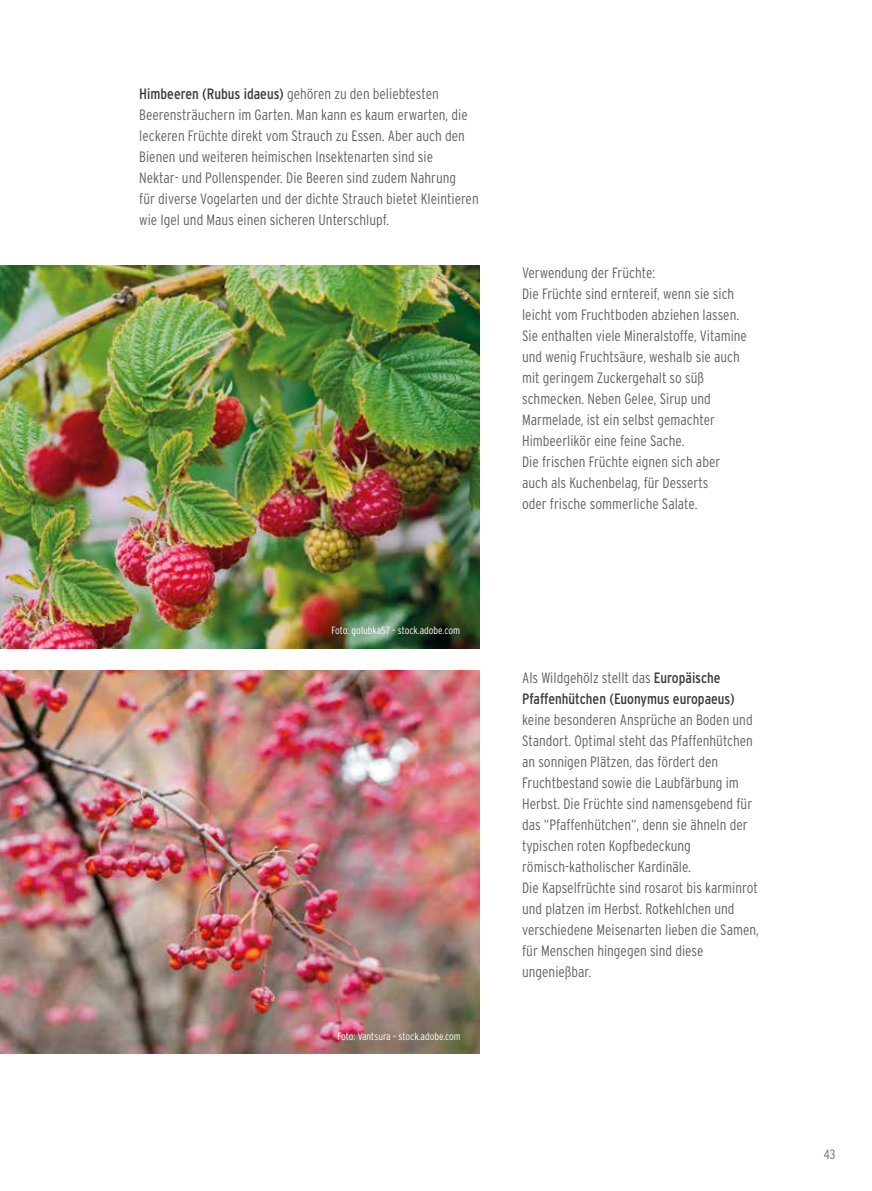
<style>
.page{position:relative;width:872px;height:1191px;background:#fff}
.page>*{position:absolute;margin:0;border:0;box-sizing:border-box;transform-origin:0 0}
.t1{font:300 15px/21px "Interstate Condensed";color:#646363}
.t2{font:15px/21px "Interstate Condensed";color:#3c3c3b}
.t3{font:300 13.5px "Interstate Condensed";color:#706f6f}
.t4{font:300 10.5px "Interstate Condensed";color:#fff}
.s1{font-weight:400;color:#3c3c3b}
.s2{font-weight:300;color:#646363}
</style>
<div class="page">
<img style="left:0;top:265px;width:479px;height:383px">
<img style="left:0;top:671px;width:479px;height:382px">
<p class="t1" style="left:139px;top:83px;width:341px"><span class="s1">Himbeeren (Rubus idaeus)</span> gehören zu den beliebtesten Beerensträuchern im Garten. Man kann es kaum erwarten, die leckeren Früchte direkt vom Strauch zu Essen. Aber auch den Bienen und weiteren heimischen Insektenarten sind sie<br>Nektar- und Pollenspender. Die Beeren sind zudem Nahrung<br>für diverse Vogelarten und der dichte Strauch bietet Kleintieren wie Igel und Maus einen sicheren Unterschlupf.</p>
<p class="t1" style="left:522px;top:262px;width:226px">Verwendung der Früchte:<br>Die Früchte sind erntereif, wenn sie sich leicht vom Fruchtboden abziehen lassen.<br>Sie enthalten viele Mineralstoffe, Vitamine und wenig Fruchtsäure, weshalb sie auch mit geringem Zuckergehalt so süß schmecken. Neben Gelee, Sirup und Marmelade, ist ein selbst gemachter Himbeerlikör eine feine Sache.<br>Die frischen Früchte eignen sich aber auch als Kuchenbelag, für Desserts<br>oder frische sommerliche Salate.</p>
<p class="t4" style="left:331px;top:624px;width:130px">Foto: golubka57 – stock.adobe.com</p>
<p class="t4" style="left:337px;top:1030px;width:125px">Foto: Vantsura – stock.adobe.com</p>
<p class="t2" style="left:522px;top:667px;width:214px"><span class="s2">Als Wildgehölz stellt das</span> Europäische<br>Pfaffenhütchen (Euonymus europaeus)</p>
<p class="t1" style="left:522px;top:709px;width:238px">keine besonderen Ansprüche an Boden und Standort. Optimal steht das Pfaffenhütchen an sonnigen Plätzen, das fördert den Fruchtbestand sowie die Laubfärbung im Herbst. Die Früchte sind namensgebend für das “Pfaffenhütchen“, denn sie ähneln der typischen roten Kopfbedeckung römisch-katholischer Kardinäle.<br>Die Kapselfrüchte sind rosarot bis karminrot und platzen im Herbst. Rotkehlchen und verschiedene Meisenarten lieben die Samen, für Menschen hingegen sind diese ungenießbar.</p>
<p class="t3" style="left:823px;top:1146px;width:13px">43</p>
</div>
